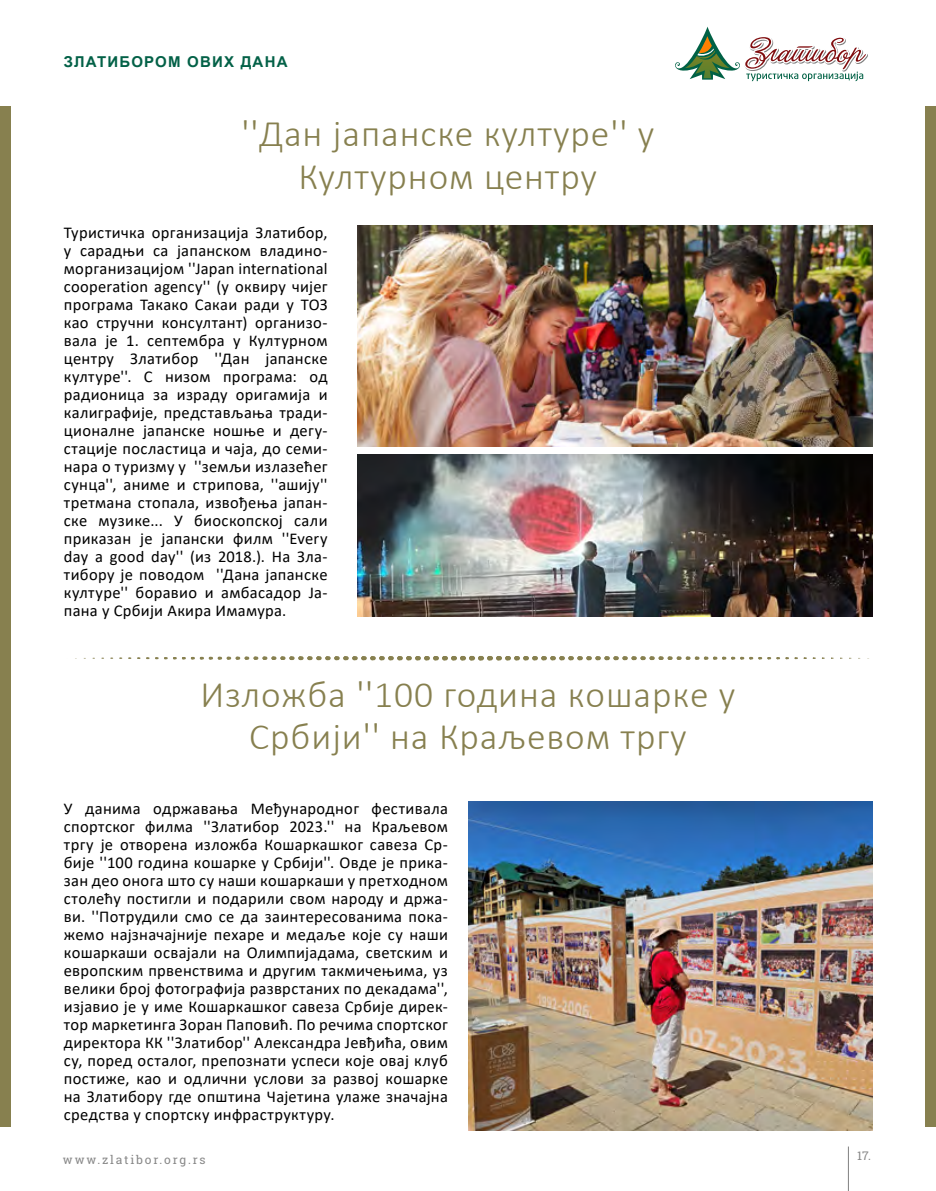
<style>
.page{position:relative;width:936px;height:1191px;background:#fff}
.page>*{position:absolute;margin:0;border:0;box-sizing:border-box;transform-origin:0 0}
.t1{font:300 37.5px/42px "Calibri";letter-spacing:.025em;color:#87804f;text-align:center}
.t2{font:16.5px/18px "Calibri";letter-spacing:.02em;color:#000;text-align:justify}
.t3{font:700 15px "Arial";letter-spacing:.08em;color:#036147}
.t4{font:12px "Roboto Slab";letter-spacing:.15em;color:#878787}
</style>
<div class="page">
<hr style="left:848px;top:1146px;width:1px;height:45px;background:#808080">
<div style="left:0;top:106px;width:10px;height:1020px;background:#87804f"></div>
<div style="left:925px;top:106px;width:10px;height:1020px;background:#87804f"></div>
<svg style="left:675px;top:27px;width:193px;height:54px"></svg>
<svg style="left:155px;top:656px;width:642px;height:4px"></svg>
<img style="left:357px;top:225px;width:515px;height:221px">
<img style="left:357px;top:455px;width:515px;height:161px">
<img style="left:468px;top:801px;width:404px;height:329px">
<p class="t3" style="left:64px;top:51px;width:225px">ЗЛАТИБОРОМ ОВИХ ДАНА</p>
<h1 class="t1" style="left:241px;top:113px;width:414px">''Дан јапанске културе'' у<br>Културном центру</h1>
<p class="t2" style="left:64px;top:223px;width:265px">Туристичка организација Златибор, у сарадњи са јапанском владино&shy;морганизацијом ''Japan international cooperation agency'' (у оквиру чијег програма Такако Сакаи ради у ТОЗ као стручни консултант) организо&shy;вала је 1. септембра у Културном центру Златибор ''Дан јапанске културе''. С низом програма: од радионица за израду оригамија и калиграфије, представљања тради&shy;ционалне јапанске ношње и дегу&shy;стације посластица и чаја, до семи&shy;нара о туризму у ''земљи излазећег сунца'', аниме и стрипова, ''ашију'' третмана стопала, извођења јапан&shy;ске музике... У биоскопској сали приказан је јапански филм ''Every day a good day'' (из 2018.). На Зла&shy;тибору је поводом ''Дана јапанске културе'' боравио и амбасадор Ја&shy;пана у Србији Акира Имамура.</p>
<h1 class="t1" style="left:200px;top:673px;width:536px">Изложба ''100 година кошарке у<br>Србији'' на Краљевом тргу</h1>
<p class="t2" style="left:64px;top:799px;width:385px">У данима одржавања Међународног фестивала спортског филма ''Златибор 2023.'' на Краљевом тргу је отворена изложба Кошаркашког савеза Ср&shy;бије ''100 година кошарке у Србији''. Овде је прика&shy;зан део онога што су наши кошаркаши у претходном столећу постигли и подарили свом народу и држа&shy;ви. ''Потрудили смо се да заинтересованима пока&shy;жемо најзначајније пехаре и медаље које су наши кошаркаши освајали на Олимпијадама, светским и европским првенствима и другим такмичењима, уз велики број фотографија разврстаних по декадама'', изјавио је у име Кошаркашког савеза Србије дирек&shy;тор маркетинга Зоран Паповић. По речима спортског директора КК ''Златибор'' Александра Јевђића, овим су, поред осталог, препознати успеси које овај клуб постиже, као и одлични услови за развој кошарке на Златибору где општина Чајетина улаже значајна средства у спортску инфраструктуру.</p>
<p class="t4" style="left:63px;top:1151px;width:144px">www.zlatibor.org.rs</p>
<p class="t4" style="left:857px;top:1147px;width:15px">17.</p>
</div>
